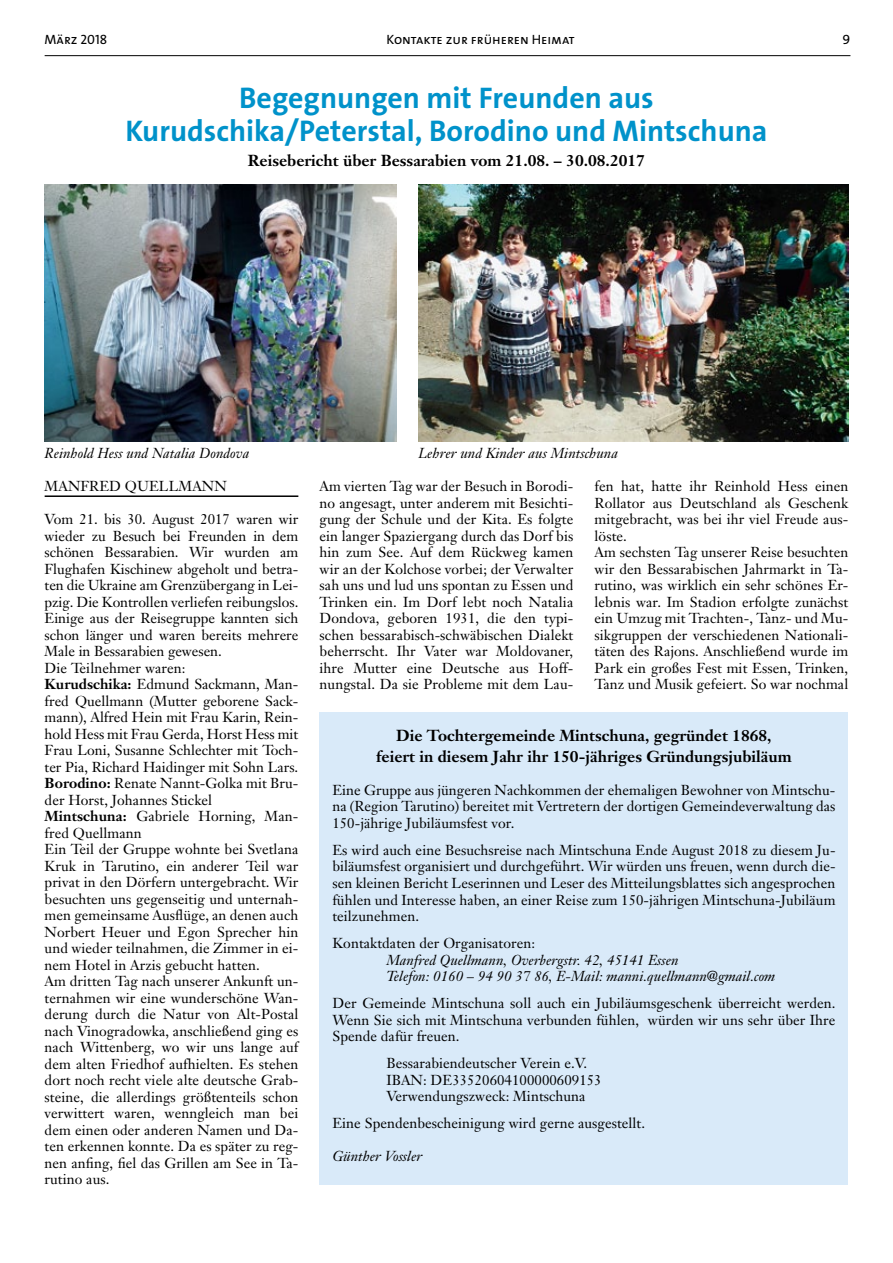
<style>
.page{position:relative;width:893px;height:1263px;background:#fff}
.page>*{position:absolute;margin:0;border:0;box-sizing:border-box;transform-origin:0 0}
.t1{font:700 30px/33px "The Sans B7";color:#0092ca;text-align:center}
.t2{font:700 15.75px/21px "Janson Text";color:#000;text-align:center}
.t3{font:14.25px/16.5px "Janson Text";letter-spacing:.005em;color:#000;text-align:justify}
.t4{font:italic 14.25px/16.5px "Janson Text";letter-spacing:.005em;color:#000}
.t5{font:13.5px "The Sans Caps";color:#000}
.s1{font-weight:700}
</style>
<div class="page">
<hr style="left:45px;top:55px;width:805px;height:1px;background:#000">
<div style="left:320px;top:712px;width:528px;height:472px;background:#d9eaf9"></div>
<hr style="left:45px;top:495px;width:253px;height:2px;background:#000">
<img style="left:45px;top:184px;width:352px;height:258px">
<img style="left:418px;top:185px;width:430px;height:257px">
<p class="t5" style="left:45px;top:28px;width:64px">März 2018</p>
<p class="t5" style="left:386px;top:28px;width:190px">Kontakte zur früheren Heimat</p>
<p class="t5" style="left:843px;top:28px;width:9px">9</p>
<h1 class="t1" style="left:125px;top:82px;width:644px">Begegnungen mit Freunden aus<br>Kurudschika/Peterstal, Borodino und Mintschuna</h1>
<p class="t2" style="left:248px;top:150px;width:399px">Reisebericht über Bessarabien vom 21.08. – 30.08.2017</p>
<p class="t4" style="left:45px;top:445px;width:206px">Reinhold Hess und Natalia Dondova</p>
<p class="t4" style="left:418px;top:445px;width:201px">Lehrer und Kinder aus Mintschuna</p>
<p class="t3" style="left:45px;top:478px;width:26px">Manfred</p>
<p class="t3" style="left:125px;top:478px;width:25px">Quellmann</p>
<p class="t3" style="left:45px;top:511px;width:255px;text-align:left">Vom 21. bis 30. August 2017 waren wir wieder zu Besuch bei Freunden in dem schönen Bessarabien. Wir wurden am Flughafen Kischinew abgeholt und betra&shy;ten die Ukraine am Grenzübergang in Lei&shy;pzig. Die Kontrollen verliefen reibungslos.<br>Einige aus der Reisegruppe kannten sich schon länger und waren bereits mehrere Male in Bessarabien gewesen.<br>Die Teilnehmer waren:<br><span class="s1">Kurudschika:</span> Edmund Sackmann, Man&shy;fred Quellmann (Mutter geborene Sack&shy;mann), Alfred Hein mit Frau Karin, Rein&shy;hold Hess mit Frau Gerda, Horst Hess mit Frau Loni, Susanne Schlechter mit Toch&shy;ter Pia, Richard Haidinger mit Sohn Lars.<br><span class="s1">Borodino:</span> Renate Nannt-Golka mit Bru&shy;der Horst, Johannes Stickel<br><span class="s1">Mintschuna:</span> Gabriele Horning, Man&shy;fred Quellmann<br>Ein Teil der Gruppe wohnte bei Svetlana Kruk in Tarutino, ein anderer Teil war privat in den Dörfern untergebracht. Wir besuchten uns gegenseitig und unternah&shy;men gemeinsame Ausflüge, an denen auch Norbert Heuer und Egon Sprecher hin und wieder teilnahmen, die Zimmer in ei&shy;nem Hotel in Arzis gebucht hatten.<br>Am dritten Tag nach unserer Ankunft un&shy;ternahmen wir eine wunderschöne Wan&shy;derung durch die Natur von Alt-Postal nach Vinogradowka, anschließend ging es nach Wittenberg, wo wir uns lange auf dem alten Friedhof aufhielten. Es stehen dort noch recht viele alte deutsche Grab&shy;steine, die allerdings größtenteils schon verwittert waren, wenngleich man bei dem einen oder anderen Namen und Da&shy;ten erkennen konnte. Da es später zu reg&shy;nen anfing, fiel das Grillen am See in Ta&shy;rutino aus.</p>
<p class="t3" style="left:320px;top:478px;width:255px">Am vierten Tag war der Besuch in Borodi&shy;no angesagt, unter anderem mit Besichti&shy;gung der Schule und der Kita. Es folgte ein langer Spaziergang durch das Dorf bis hin zum See. Auf dem Rückweg kamen wir an der Kolchose vorbei; der Verwalter sah uns und lud uns spontan zu Essen und Trinken ein. Im Dorf lebt noch Natalia Dondova, geboren 1931, die den typi&shy;schen bessarabisch-schwäbischen Dialekt beherrscht. Ihr Vater war Moldovaner, ihre Mutter eine Deutsche aus Hoff&shy;nungstal. Da sie Probleme mit dem Lau-</p>
<p class="t3" style="left:595px;top:478px;width:255px;text-align:left">fen hat, hatte ihr Reinhold Hess einen Rollator aus Deutschland als Geschenk mitgebracht, was bei ihr viel Freude aus&shy;löste.<br>Am sechsten Tag unserer Reise besuchten wir den Bessarabischen Jahrmarkt in Ta&shy;rutino, was wirklich ein sehr schönes Er&shy;lebnis war. Im Stadion erfolgte zunächst ein Umzug mit Trachten-, Tanz- und Mu&shy;sikgruppen der verschiedenen Nationali&shy;täten des Rajons. Anschließend wurde im Park ein großes Fest mit Essen, Trinken, Tanz und Musik gefeiert. So war nochmal</p>
<p class="t2" style="left:376px;top:725px;width:417px">Die Tochtergemeinde Mintschuna, gegründet 1868, feiert in diesem Jahr ihr 150-jähriges Gründungsjubiläum</p>
<p class="t3" style="left:332px;top:782px;width:505px">Eine Gruppe aus jüngeren Nachkommen der ehemaligen Bewohner von Mintschu&shy;na (Region Tarutino) bereitet mit Vertretern der dortigen Gemeindeverwaltung das 150-jährige Jubiläumsfest vor.</p>
<p class="t3" style="left:332px;top:842px;width:505px">Es wird auch eine Besuchsreise nach Mintschuna Ende August 2018 zu diesem Ju&shy;biläumsfest organisiert und durchgeführt. Wir würden uns freuen, wenn durch die&shy;sen kleinen Bericht Leserinnen und Leser des Mitteilungsblattes sich angesprochen fühlen und Interesse haben, an einer Reise zum 150-jährigen Mintschuna-Jubiläum teilzunehmen.</p>
<p class="t3" style="left:332px;top:935px;width:204px">Kontaktdaten der Organisatoren:</p>
<p class="t4" style="left:386px;top:951px;width:390px">Manfred Quellmann, Overbergstr. 42, 45141 Essen<br>Telefon: 0160 – 94 90 37 86, E-Mail: manni.quellmann@gmail.com</p>
<p class="t3" style="left:332px;top:995px;width:505px">Der Gemeinde Mintschuna soll auch ein Jubiläumsgeschenk überreicht werden.<br>Wenn Sie sich mit Mintschuna verbunden fühlen, würden wir uns sehr über Ihre Spende dafür freuen.</p>
<p class="t3" style="left:386px;top:1055px;width:217px;text-align:left">Bessarabiendeutscher Verein e.V.<br>IBAN: DE33520604100000609153<br>Verwendungszweck: Mintschuna</p>
<p class="t3" style="left:332px;top:1115px;width:314px">Eine Spendenbescheinigung wird gerne ausgestellt.</p>
<p class="t4" style="left:332px;top:1148px;width:91px">Günther Vossler</p>
</div>
